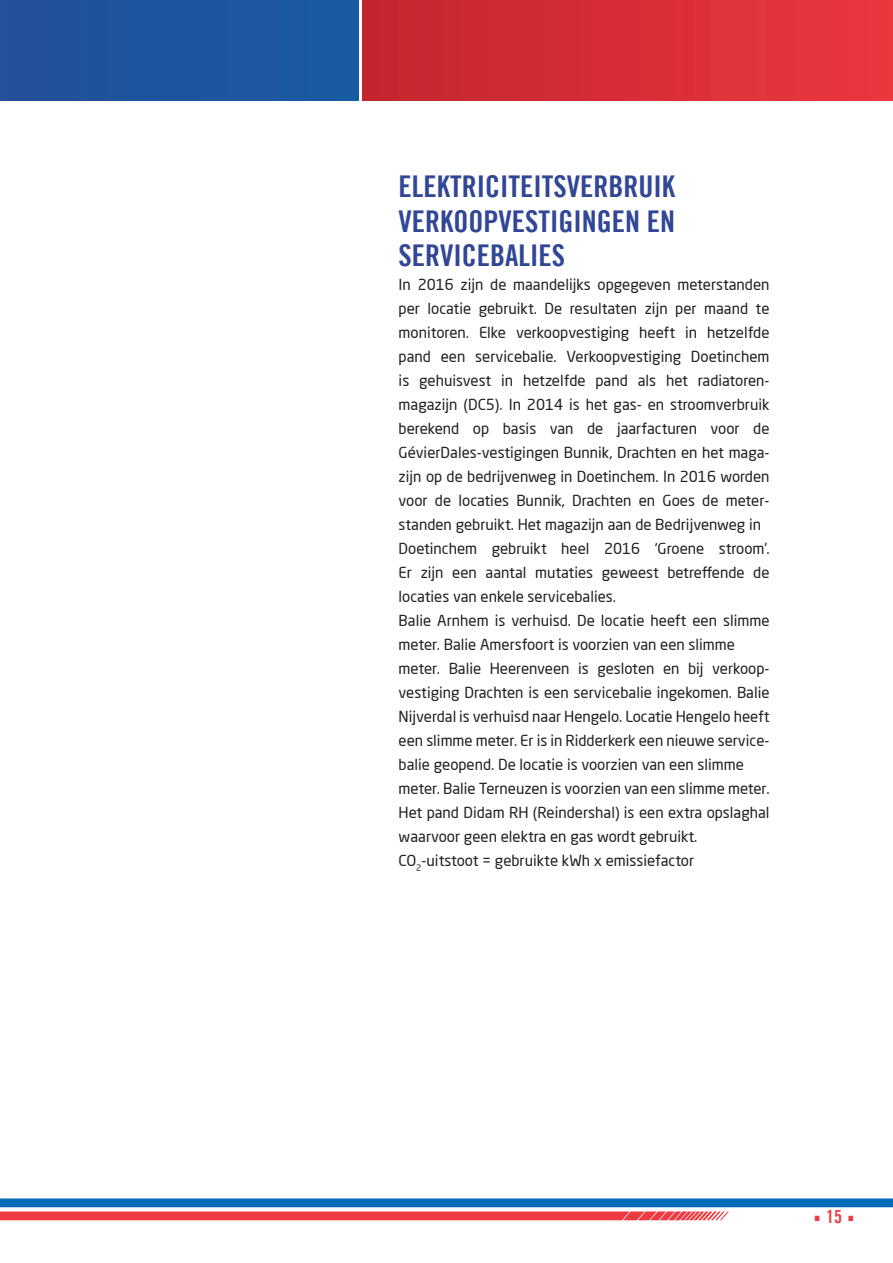
<style>
.page{position:relative;width:893px;height:1263px;background:#fff}
.page>*{position:absolute;margin:0;border:0;box-sizing:border-box;transform-origin:0 0}
.t1{font:30px/34.5px "Trade Gothic Bold Cond Twenty";color:#314796;text-align:justify}
.t2{font:18px "Titillium Text 25 L 1 wt";color:#ee3a41}
.t3{font:15px/24px "Neo Sans Pro";color:#202020}
.s1{font-family:"Trade Gothic Bold Cond Twenty"}
</style>
<div class="page">
<div style="left:362px;top:0;width:531px;height:101px;background:linear-gradient(to right,#c2262d,#ec373f)"></div>
<div style="left:0;top:0;width:359px;height:101px;background:#1d559e"></div>
<svg style="left:0;top:1198px;width:893px;height:22px"></svg>
<h1 class="t1" style="left:399px;top:169px;width:278px">ELEKTRICITEITSVERBRUIK VERKOOPVESTIGINGEN EN SERVICEBALIES</h1>
<p class="t3" style="left:399px;top:272px;width:372px">In 2016 zijn de maandelijks opgegeven meterstanden per locatie gebruikt. De resultaten zijn per maand te monitoren. Elke verkoopvestiging heeft in hetzelfde pand een servicebalie. Verkoopvestiging Doetinchem is gehuisvest in hetzelfde pand als het radiatoren&shy;magazijn (DC5). In 2014 is het gas- en stroomverbruik berekend op basis van de jaarfacturen voor de GévierDales-vestigingen Bunnik, Drachten en het maga&shy;zijn op de bedrijvenweg in Doetinchem. In 2016 worden voor de locaties Bunnik, Drachten en Goes de meter&shy;standen gebruikt. Het magazijn aan de Bedrijvenweg in Doetinchem gebruikt heel 2016 ‘Groene stroom’.<br>Er zijn een aantal mutaties geweest betreffende de locaties van enkele servicebalies.<br>Balie Arnhem is verhuisd. De locatie heeft een slimme meter. Balie Amersfoort is voorzien van een slimme meter. Balie Heerenveen is gesloten en bij verkoop&shy;vestiging Drachten is een servicebalie ingekomen. Balie Nijverdal is verhuisd naar Hengelo. Locatie Hengelo heeft een slimme meter. Er is in Ridderkerk een nieuwe service&shy;balie geopend. De locatie is voorzien van een slimme meter. Balie Terneuzen is voorzien van een slimme meter.<br>Het pand Didam RH (Reindershal) is een extra opslaghal waarvoor geen elektra en gas wordt gebruikt.<br>CO<sub>2</sub>-uitstoot = gebruikte kWh x emissiefactor</p>
<p class="t2" style="left:812px;top:1204px;width:45px">• <span class="s1">15</span> •</p>
</div>
